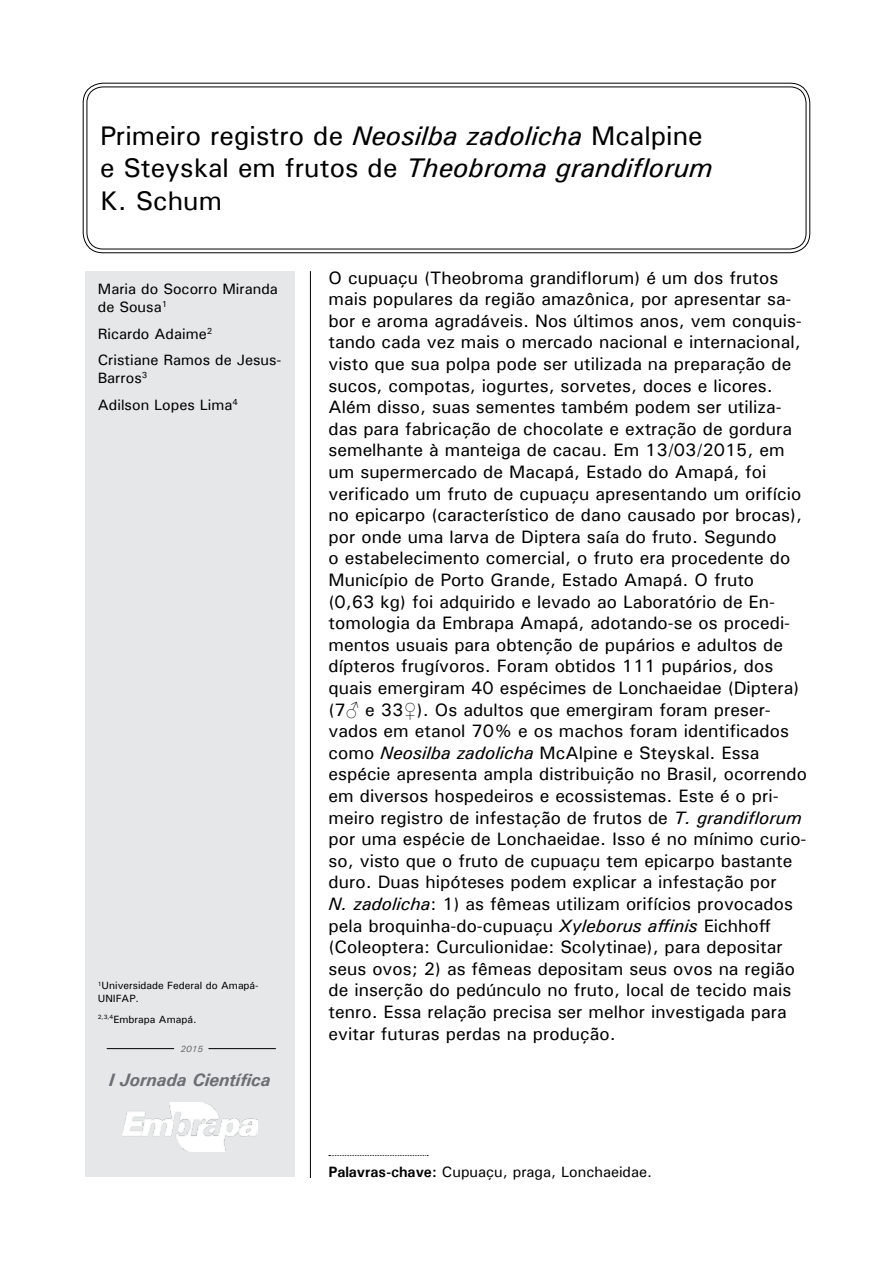
<style>
.page{position:relative;width:893px;height:1263px;background:#fff}
.page>*{position:absolute;margin:0;border:0;box-sizing:border-box;transform-origin:0 0}
.t1{font:500 27px/32.4px "Univers";color:#000}
.t2{font:500 18px/21.6px "Univers";color:#000}
.t3{font:italic 700 18px "Univers";color:#6d6e71}
.t4{font:500 15px/26.5px "Univers";color:#000}
.t5{font:500 10.5px/12.6px "Univers";color:#000}
.t6{font:italic 500 9px "Univers";color:#6d6e71}
.s1{font-style:italic}
.s2{font-family:"Arial";font-weight:400}
.s3{font-weight:700}
</style>
<div class="page">
<hr style="left:310px;top:271px;width:1px;height:907px;background:#000">
<div style="left:85px;top:1035px;width:209px;height:142px;background:#e6e7e8"></div>
<img style="left:122px;top:1102px;width:135px;height:49px">
<hr style="left:107px;top:1048px;width:67px;height:1px;background:#000">
<hr style="left:208px;top:1048px;width:68px;height:1px;background:#000">
<div style="left:85px;top:750px;width:209px;height:285px;background:#e6e7e8"></div>
<div style="left:85px;top:271px;width:209px;height:479px;background:#e6e7e8"></div>
<div style="left:83px;top:83px;width:727px;height:170px;border:1px solid #000;border-radius:20px"></div>
<div style="left:87px;top:87px;width:719px;height:162px;border:1px solid #000;border-radius:16px"></div>
<svg style="left:329px;top:1155px;width:99px;height:1px"></svg>
<h1 class="t1" style="left:100px;top:119px;width:614px">Primeiro registro de <span class="s1">Neosilba zadolicha</span> Mcalpine e Steyskal em frutos de <span class="s1">Theobroma grandiflorum<br></span>K. Schum</h1>
<p class="t4" style="left:98px;top:280px;width:182px;line-height:18px">Maria do Socorro Miranda de Sousa<sup>1</sup></p>
<p class="t4" style="left:98px;top:320px;width:185px">Ricardo Adaime<sup>2<br></sup>Cristiane Ramos de Jesus-</p>
<p class="t4" style="left:98px;top:364px;width:142px">Barros<sup>3<br></sup>Adilson Lopes Lima<sup>4</sup></p>
<p class="t5" style="left:98px;top:979px;width:162px"><sup>1</sup>Universidade Federal do Amapá-<br>UNIFAP.</p>
<p class="t5" style="left:98px;top:1012px;width:100px"><sup>2,3,4</sup>Embrapa Amapá.</p>
<p class="t6" style="left:181px;top:1043px;width:24px">2015</p>
<p class="t3" style="left:109px;top:1068px;width:163px">I Jornada Científica</p>
<p class="t2" style="left:328px;top:266px;width:480px">O cupuaçu (Theobroma grandiflorum) é um dos frutos mais populares da região amazônica, por apresentar sa&shy;bor e aroma agradáveis. Nos últimos anos, vem conquis&shy;tando cada vez mais o mercado nacional e internacional, visto que sua polpa pode ser utilizada na preparação de sucos, compotas, iogurtes, sorvetes, doces e licores.<br>Além disso, suas sementes também podem ser utiliza&shy;das para fabricação de chocolate e extração de gordura semelhante à manteiga de cacau. Em 13/03/2015, em um supermercado de Macapá, Estado do Amapá, foi verificado um fruto de cupuaçu apresentando um orifício no epicarpo (característico de dano causado por brocas), por onde uma larva de Diptera saía do fruto. Segundo<br>o estabelecimento comercial, o fruto era procedente do Município de Porto Grande, Estado Amapá. O fruto<br>(0,63 kg) foi adquirido e levado ao Laboratório de En&shy;tomologia da Embrapa Amapá, adotando-se os procedi&shy;mentos usuais para obtenção de pupários e adultos de dípteros frugívoros. Foram obtidos 111 pupários, dos quais emergiram 40 espécimes de Lonchaeidae (Diptera) (7<span class="s2">♂</span> e 33<span class="s2">♀</span>). Os adultos que emergiram foram preser&shy;vados em etanol 70% e os machos foram identificados como <span class="s1">Neosilba zadolicha</span> McAlpine e Steyskal. Essa espécie apresenta ampla distribuição no Brasil, ocorrendo em diversos hospedeiros e ecossistemas. Este é o pri&shy;meiro registro de infestação de frutos de <span class="s1">T. grandiflorum </span>por uma espécie de Lonchaeidae. Isso é no mínimo curio&shy;so, visto que o fruto de cupuaçu tem epicarpo bastante duro. Duas hipóteses podem explicar a infestação por<br><span class="s1">N. zadolicha</span>: 1) as fêmeas utilizam orifícios provocados pela broquinha-do-cupuaçu <span class="s1">Xyleborus affinis</span> Eichhoff (Coleoptera: Curculionidae: Scolytinae), para depositar seus ovos; 2) as fêmeas depositam seus ovos na região de inserção do pedúnculo no fruto, local de tecido mais tenro. Essa relação precisa ser melhor investigada para evitar futuras perdas na produção.</p>
<p class="t4" style="left:328px;top:1158px;width:325px"><span class="s3">Palavras-chave:</span> Cupuaçu, praga, Lonchaeidae.</p>
</div>
